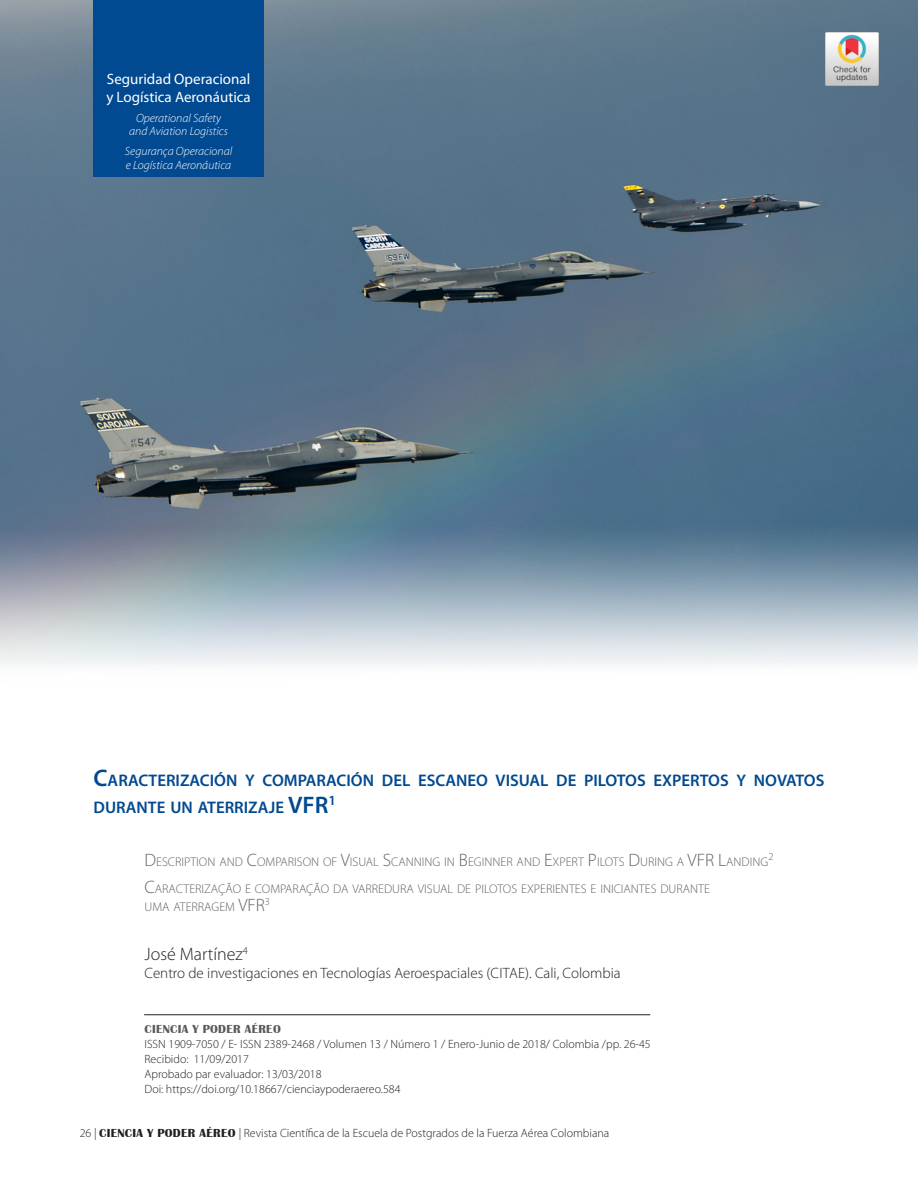
<style>
.page{position:relative;width:918px;height:1188px;background:#fff}
.page>*{position:absolute;margin:0;border:0;box-sizing:border-box;transform-origin:0 0}
.Autor{font:300 18px "Myriad Pro";color:#231f20}
.T1{font:600 16.8px/27px "Myriad Pro";color:#014990}
.AutorFiliacionInst{font:300 15px "Myriad Pro";color:#231f20}
.t1{font:15px/18px "Myriad Pro";color:#fff}
.T2_Ingles{font:300 12.6px/18px "Myriad Pro";color:#636366}
.Recibido{font:300 12px "Myriad Pro";color:#231f20}
.t2{font:italic 300 12px/13.5px "Myriad Pro";color:#fff;text-align:center}
.t3{font:700 12px "Britannic";letter-spacing:.025em;color:#5a5a5d}
.T2_Ingles-2{font:300 10.5px "Myriad Pro";color:#636366}
.s1{font-size:24px}
.s2{font-size:18px}
.s3{font-family:"Britannic";font-weight:700}
</style>
<div class="page">
<img style="left:0;top:0;width:918px;height:523px">
<hr style="left:144px;top:1015px;width:506px;height:1px;background:#231f20">
<div style="left:94px;top:0;width:170px;height:176px;background:#014990"></div>
<img style="left:0;top:523px;width:918px;height:143px">
<img style="left:825px;top:32px;width:53px;height:54px">
<p class="t1" style="left:106px;top:70px;width:146px">Seguridad Operacional y Logística Aeronáutica</p>
<p class="t2" style="left:129px;top:111px;width:100px">Operational Safety and Aviation Logistics</p>
<p class="t2" style="left:125px;top:144px;width:109px;text-align:left">Segurança Operacional e Logística Aeronáutica</p>
<p class="T1" style="left:94px;top:766px;width:732px"><span class="s1">C</span>ARACTERIZACIÓN Y COMPARACIÓN DEL ESCANEO VISUAL DE PILOTOS EXPERTOS Y NOVATOS<br>DURANTE UN ATERRIZAJE <span class="s1">VFR</span><sup>1</sup></p>
<p class="T2_Ingles" style="left:145px;top:853px;width:625px"><span class="s2">D</span>ESCRIPTION AND <span class="s2">C</span>OMPARISON OF <span class="s2">V</span>ISUAL <span class="s2">S</span>CANNING IN <span class="s2">B</span>EGINNER AND <span class="s2">E</span>XPERT <span class="s2">P</span>ILOTS <span class="s2">D</span>URING A <span class="s2">VFR L</span>ANDING</p>
<p class="T2_Ingles-2" style="left:768px;top:850px;width:7px">2</p>
<p class="T2_Ingles" style="left:145px;top:879px;width:567px"><span class="s2">C</span>ARACTERIZAÇÃO E COMPARAÇÃO DA VARREDURA VISUAL DE PILOTOS EXPERIENTES E INICIANTES DURANTE<br>UMA ATERRAGEM <span class="s2">VFR</span><sup>3</sup></p>
<p class="Autor" style="left:145px;top:943px;width:105px">José Martínez<sup>4</sup></p>
<p class="AutorFiliacionInst" style="left:145px;top:964px;width:478px">Centro de investigaciones en Tecnologías Aeroespaciales (CITAE). Cali, Colombia</p>
<p class="t3" style="left:145px;top:1023px;width:138px">CIENCIA Y PODER AÉREO</p>
<p class="Recibido" style="left:145px;top:1037px;width:508px">ISSN 1909-7050 / E- ISSN 2389-2468 / Volumen 13 / Número 1 / Enero-Junio de 2018/ Colombia /pp. 26-45</p>
<p class="Recibido" style="left:145px;top:1052px;width:106px">Recibido: 11/09/2017</p>
<p class="Recibido" style="left:145px;top:1067px;width:179px">Aprobado par evaluador: 13/03/2018</p>
<p class="Recibido" style="left:145px;top:1082px;width:258px">Doi: https://doi.org/10.18667/cienciaypoderaereo.584</p>
<p class="Recibido" style="left:80px;top:1126px;width:531px">26 | <span class="s3">CIENCIA Y PODER AÉREO</span> | Revista Científica de la Escuela de Postgrados de la Fuerza Aérea Colombiana</p>
</div>
